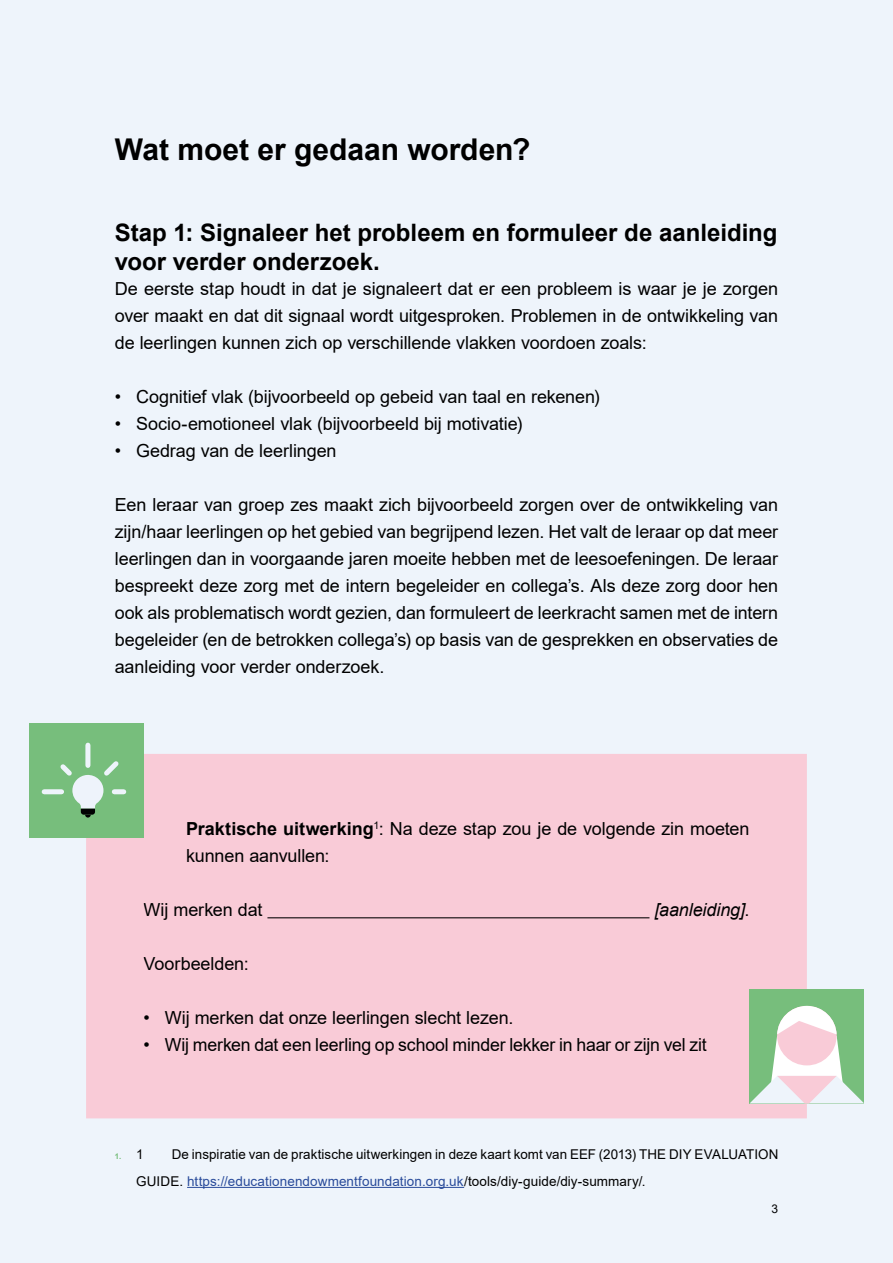
<style>
.page{position:relative;width:893px;height:1263px;background:#eef4fb}
.page>*{position:absolute;margin:0;border:0;box-sizing:border-box;transform-origin:0 0}
.t1{font:700 30px "Arial";color:#000}
.t2{font:700 24px/28.8px "Arial";color:#000}
.t3{font:18px/27px "Arial";letter-spacing:-.005em;color:#000;text-align:justify}
.t4{font:italic 18px "Arial";letter-spacing:-.005em;color:#000}
.t5{font:13.5px/27px "Arial";letter-spacing:.005em;color:#000}
.t6{font:12px "Arial";color:#000}
.t7{font:700 7.8px "Arial";color:#77be7c}
.s1{font-weight:700}
.s2{font-style:normal}
.s3{color:#284a9a}
.s4{font-weight:400;font-size:13.5px;color:#000}
</style>
<div class="page">
<div style="left:115px;top:783px;width:663px;height:307px;background:#f9cbd7"></div>
<hr style="left:267px;top:917px;width:382px;height:1px;background:#000">
<div style="left:86px;top:754px;width:721px;height:364px;border:57px solid #f9cbd7"></div>
<hr style="left:187px;top:1187px;width:277px;height:1px;background:#284a9a">
<div style="left:29px;top:723px;width:115px;height:114px;background:#77be7c"></div>
<div style="left:44px;top:789px;width:18px;height:5px;background:#eef4fb"></div>
<svg style="left:56px;top:757px;width:67px;height:60px"></svg>
<div style="left:85px;top:745px;width:5px;height:20px;background:#eef4fb"></div>
<div style="left:749px;top:989px;width:115px;height:114px;background:#77be7c"></div>
<svg style="left:750px;top:1006px;width:114px;height:97px"></svg>
<h1 class="t1" style="left:115px;top:128px;width:417px">Wat moet er gedaan worden?</h1>
<h2 class="t2" style="left:115px;top:218px;width:664px">Stap 1: Signaleer het probleem en formuleer de aanleiding voor verder onderzoek.</h2>
<p class="t3" style="left:115px;top:275px;width:665px">De eerste stap houdt in dat je signaleert dat er een probleem is waar je je zorgen over maakt en dat dit signaal wordt uitgesproken. Problemen in de ontwikkeling van de leerlingen kunnen zich op verschillende vlakken voordoen zoals:</p>
<p class="t3" style="left:115px;top:383px;width:487px">• Cognitief vlak (bijvoorbeeld op gebeid van taal en rekenen)</p>
<p class="t3" style="left:115px;top:410px;width:409px">• Socio-emotioneel vlak (bijvoorbeeld bij motivatie)</p>
<p class="t3" style="left:115px;top:437px;width:223px">• Gedrag van de leerlingen</p>
<p class="t3" style="left:115px;top:491px;width:665px">Een leraar van groep zes maakt zich bijvoorbeeld zorgen over de ontwikkeling van zijn/haar leerlingen op het gebied van begrijpend lezen. Het valt de leraar op dat meer leerlingen dan in voorgaande jaren moeite hebben met de leesoefeningen. De leraar bespreekt deze zorg met de intern begeleider en collega’s. Als deze zorg door hen ook als problematisch wordt gezien, dan formuleert de leerkracht samen met de intern begeleider (en de betrokken collega’s) op basis van de gesprekken en observaties de aanleiding voor verder onderzoek.</p>
<p class="t3" style="left:186px;top:815px;width:565px"><span class="s1">Praktische uitwerking</span><sup>1</sup>: Na deze stap zou je de volgende zin moeten kunnen aanvullen:</p>
<p class="t3" style="left:144px;top:896px;width:120px">Wij merken dat</p>
<p class="t4" style="left:654px;top:898px;width:96px">[aanleiding]<span class="s2">.</span></p>
<p class="t3" style="left:144px;top:950px;width:107px">Voorbeelden:</p>
<p class="t3" style="left:144px;top:1004px;width:371px">• Wij merken dat onze leerlingen slecht lezen.</p>
<p class="t3" style="left:144px;top:1031px;width:565px">• Wij merken dat een leerling op school minder lekker in haar or zijn vel zit</p>
<p class="t5" style="left:136px;top:1140px;width:644px;text-indent:36px">De inspiratie van de praktische uitwerkingen in deze kaart komt van EEF (2013) THE DIY EVALUATION<br>GUIDE. <span class="s3">https://educationendowmentfoundation.org.uk</span>/tools/diy-guide/diy-summary/.</p>
<p class="t7" style="left:115px;top:1151px;width:30px">1. <span class="s4">1</span></p>
<p class="t6" style="left:771px;top:1200px;width:8px">3</p>
</div>
